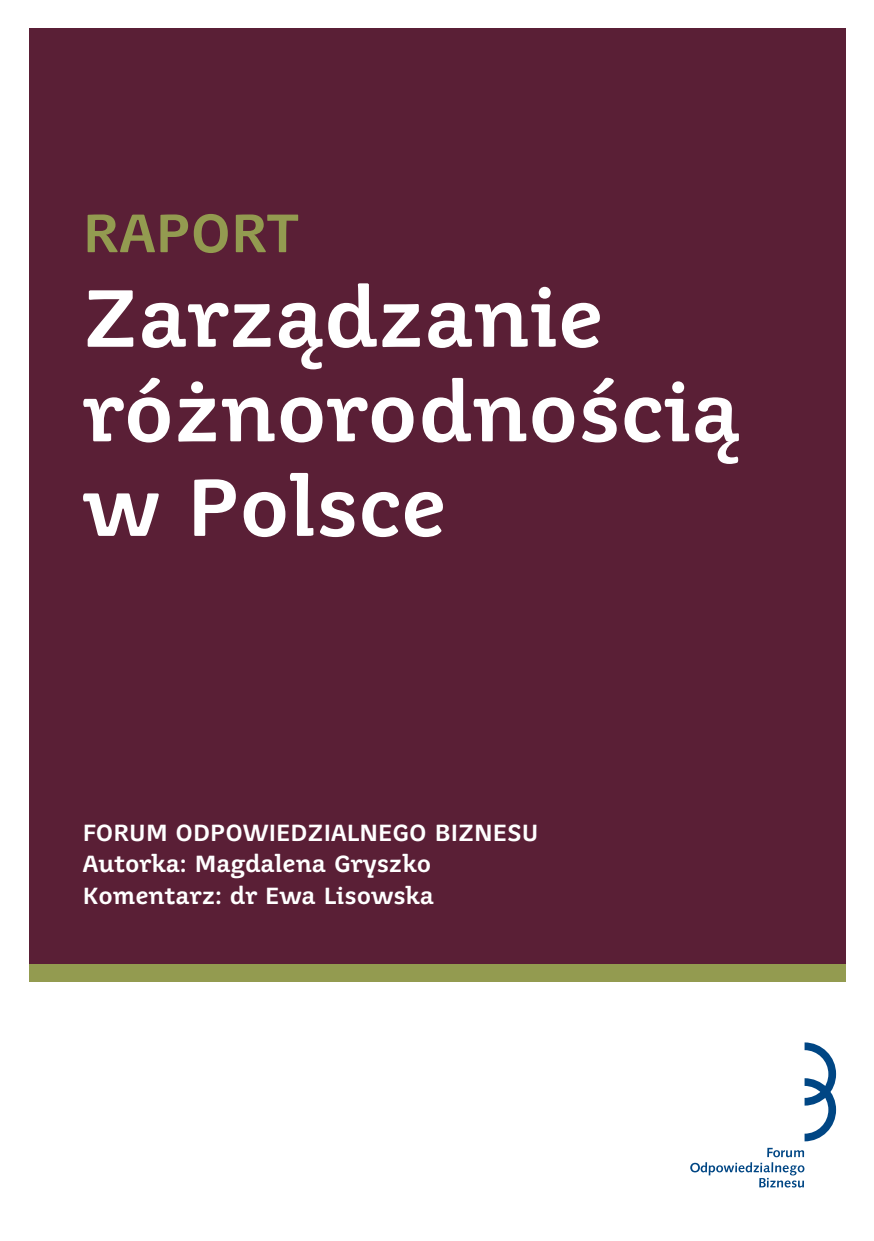
<style>
.page{position:relative;width:874px;height:1241px;background:#fff}
.page>*{position:absolute;margin:0;border:0;box-sizing:border-box;transform-origin:0 0}
.t1{font:700 78.75px/94.5px "Juvenis";color:#fff}
.t2{font:700 52.5px "Juvenis";color:#939b50}
.t3{font:700 22.75px/31.5px "Juvenis";color:#fff}
</style>
<div class="page">
<svg style="left:804px;top:1042px;width:31px;height:99px"></svg>
<svg style="left:690px;top:1147px;width:114px;height:40px"></svg>
<div style="left:30px;top:28px;width:815px;height:939px;background:#5a1f36"></div>
<div style="left:30px;top:963px;width:815px;height:18px;background:#939b50"></div>
<h2 class="t2" style="left:83px;top:200px;width:216px">RAPORT</h2>
<h1 class="t1" style="left:83px;top:272px;width:659px">Zarządzanie różnorodnością w Polsce</h1>
<p class="t3" style="left:83px;top:816px;width:457px">FORUM ODPOWIEDZIALNEGO BIZNESU<br>Autorka: Magdalena Gryszko<br>Komentarz: dr Ewa Lisowska</p>
</div>
